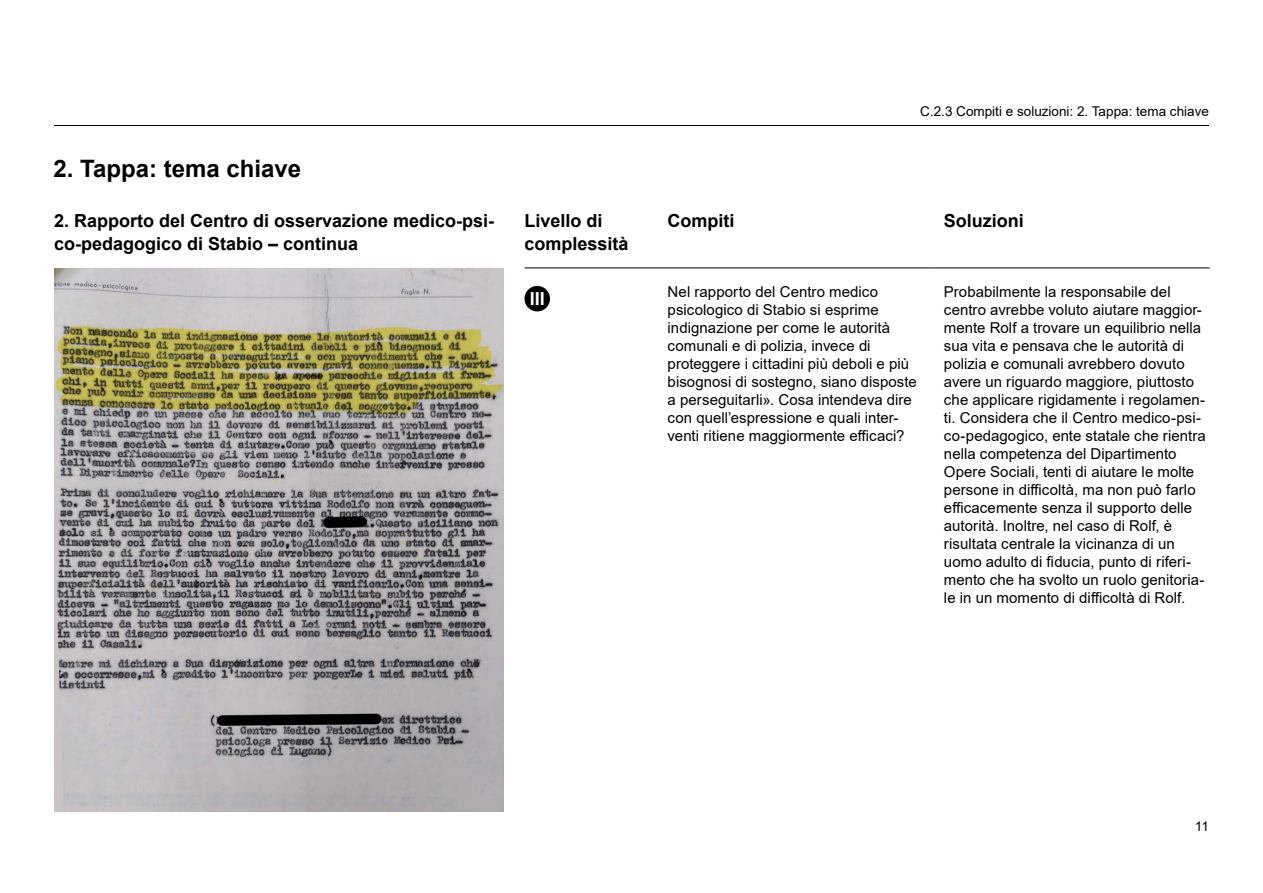
<style>
.page{position:relative;width:1263px;height:893px;background:#fff}
.page>*{position:absolute;margin:0;border:0;box-sizing:border-box;transform-origin:0 0}
.t1{font:700 24px "Arial";color:#000}
.t2{font:700 18px/22.5px "Arial";color:#000}
.t3{font:700 18px "Arial";color:#fff}
.t4{font:15px/18px "Arial";letter-spacing:.005em;color:#000}
.t5{font:13.5px "Arial";color:#000}
</style>
<div class="page">
<hr style="left:54px;top:125px;width:1155px;height:1px;background:#000">
<hr style="left:524px;top:268px;width:133px;height:1px;background:#000">
<hr style="left:657px;top:268px;width:276px;height:1px;background:#000">
<hr style="left:933px;top:268px;width:277px;height:1px;background:#000">
<div style="left:524px;top:286px;width:26px;height:25px;background:#000;border-radius:50%"></div>
<img style="left:54px;top:268px;width:449px;height:544px">
<h1 class="t1" style="left:54px;top:152px;width:249px">2. Tappa: tema chiave</h1>
<p class="t2" style="left:54px;top:210px;width:442px">2. Rapporto del Centro di osservazione medico-psi&shy;co-pedagogico di Stabio – continua</p>
<p class="t5" style="left:920px;top:102px;width:290px">C.2.3 Compiti e soluzioni: 2. Tappa: tema chiave</p>
<p class="t2" style="left:524px;top:210px;width:106px">Livello di complessità</p>
<p class="t2" style="left:668px;top:210px;width:68px">Compiti</p>
<p class="t2" style="left:944px;top:210px;width:82px">Soluzioni</p>
<p class="t3" style="left:530px;top:286px;width:17px">III</p>
<p class="t4" style="left:668px;top:282px;width:251px">Nel rapporto del Centro medico psicologico di Stabio si esprime indignazione per come le autorità comunali e di polizia, invece di proteggere i cittadini più deboli e più bisognosi di sostegno, siano disposte a perseguitarli». Cosa intendeva dire con quell’espressione e quali inter&shy;venti ritiene maggiormente efficaci?</p>
<p class="t4" style="left:944px;top:282px;width:263px">Probabilmente la responsabile del centro avrebbe voluto aiutare maggior&shy;mente Rolf a trovare un equilibrio nella sua vita e pensava che le autorità di polizia e comunali avrebbero dovuto avere un riguardo maggiore, piuttosto che applicare rigidamente i regolamen&shy;ti. Considera che il Centro medico-psi&shy;co-pedagogico, ente statale che rientra nella competenza del Dipartimento Opere Sociali, tenti di aiutare le molte persone in difficoltà, ma non può farlo efficacemente senza il supporto delle autorità. Inoltre, nel caso di Rolf, è risultata centrale la vicinanza di un uomo adulto di fiducia, punto di riferi&shy;mento che ha svolto un ruolo genitoria&shy;le in un momento di difficoltà di Rolf.</p>
<p class="t5" style="left:1195px;top:817px;width:16px">11</p>
</div>
